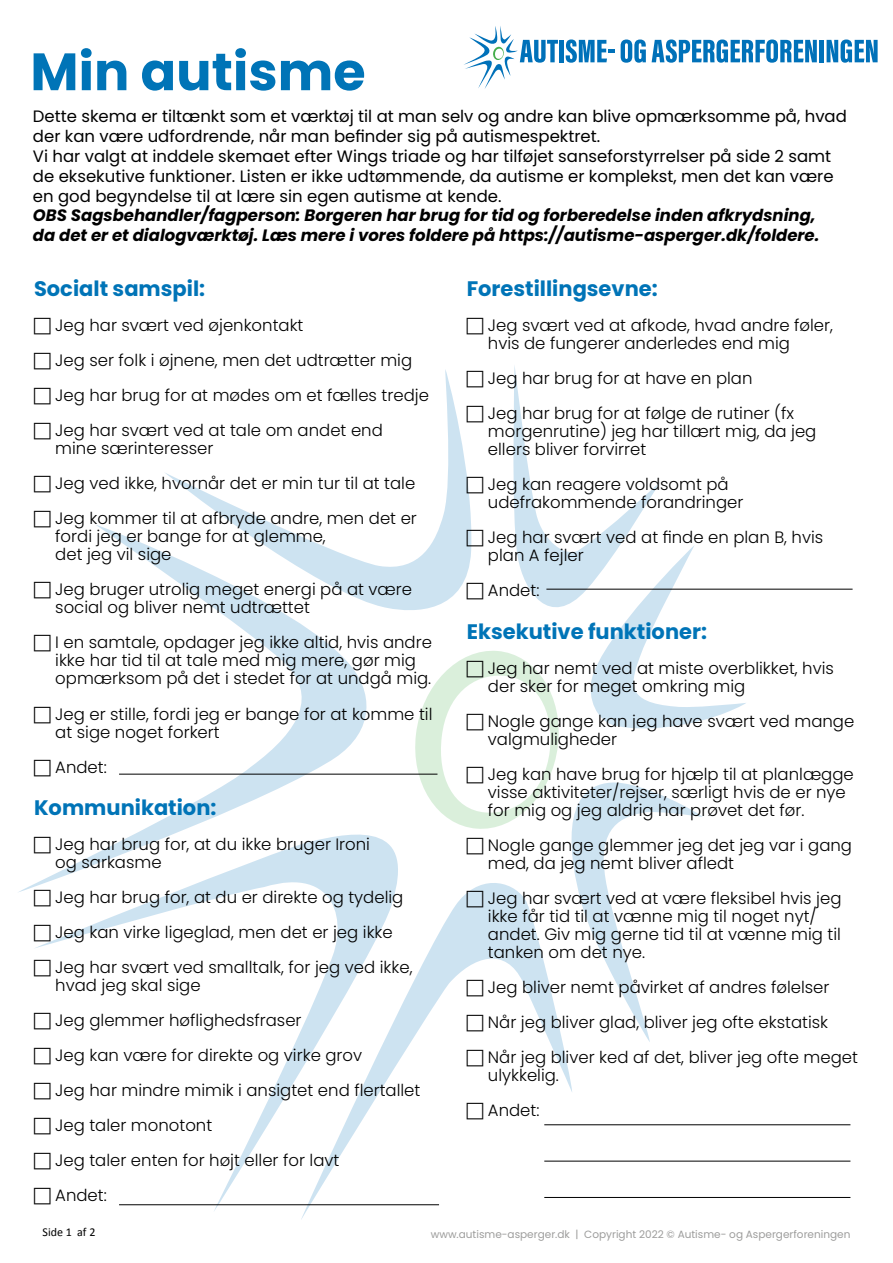
<style>
.page{position:relative;width:893px;height:1263px;background:#fff}
.page>*{position:absolute;margin:0;border:0;box-sizing:border-box;transform-origin:0 0}
.t1{font:700 52.5px "Poppins";color:#0074b7}
.t2{font:700 21px "Poppins";color:#0074b7}
.t3{font:300 16.5px/18px "Poppins";color:#000}
.t4{font:16.5px/19.8px "Poppins";color:#000}
.t5{font:italic 700 16.5px/19.8px "Poppins";color:#000}
.t6{font:12px "Calibri";color:#000}
.t7{font:10.5px "Poppins";color:#9d9d9c}
</style>
<div class="page">
<svg style="left:19px;top:525px;width:357px;height:367px"></svg>
<svg style="left:33px;top:824px;width:365px;height:387px"></svg>
<svg style="left:300px;top:874px;width:274px;height:346px"></svg>
<svg style="left:164px;top:473px;width:246px;height:142px"></svg>
<svg style="left:464px;top:26px;width:94px;height:63px"></svg>
<div style="left:559px;top:40px;width:5px;height:22px;background:#0071b9"></div>
<svg style="left:566px;top:39px;width:49px;height:24px"></svg>
<svg style="left:621px;top:40px;width:25px;height:23px"></svg>
<svg style="left:652px;top:39px;width:165px;height:24px"></svg>
<div style="left:819px;top:40px;width:5px;height:22px;background:#0071b9"></div>
<svg style="left:827px;top:40px;width:51px;height:23px"></svg>
<hr style="left:544px;top:1124px;width:306px;height:1px;background:#000">
<hr style="left:119px;top:774px;width:318px;height:1px;background:#000">
<hr style="left:546px;top:589px;width:307px;height:1px;background:#000">
<hr style="left:119px;top:1204px;width:320px;height:1px;background:#000">
<hr style="left:544px;top:1161px;width:306px;height:1px;background:#000">
<hr style="left:544px;top:1197px;width:306px;height:1px;background:#000">
<svg style="left:34px;top:525px;width:17px;height:3px"></svg>
<svg style="left:34px;top:582px;width:17px;height:17px"></svg>
<svg style="left:34px;top:635px;width:17px;height:17px"></svg>
<svg style="left:34px;top:706px;width:17px;height:17px"></svg>
<svg style="left:34px;top:759px;width:17px;height:17px"></svg>
<svg style="left:34px;top:836px;width:17px;height:17px"></svg>
<svg style="left:34px;top:889px;width:17px;height:17px"></svg>
<svg style="left:34px;top:924px;width:17px;height:17px"></svg>
<svg style="left:34px;top:959px;width:17px;height:17px"></svg>
<svg style="left:34px;top:1012px;width:17px;height:17px"></svg>
<svg style="left:34px;top:1047px;width:17px;height:17px"></svg>
<svg style="left:34px;top:1082px;width:17px;height:17px"></svg>
<svg style="left:34px;top:1117px;width:17px;height:17px"></svg>
<svg style="left:34px;top:1152px;width:17px;height:17px"></svg>
<svg style="left:34px;top:1187px;width:17px;height:17px"></svg>
<svg style="left:410px;top:366px;width:336px;height:676px"></svg>
<svg style="left:467px;top:1049px;width:16px;height:17px"></svg>
<svg style="left:467px;top:1102px;width:16px;height:17px"></svg>
<h1 class="t1" style="left:30px;top:41px;width:337px">Min autisme</h1>
<p class="t4" style="left:33px;top:107px;width:815px">Dette skema er tiltænkt som et værktøj til at man selv og andre kan blive opmærksomme på, hvad der kan være udfordrende, når man befinder sig på autismespektret.<br>Vi har valgt at inddele skemaet efter Wings triade og har tilføjet sanseforstyrrelser på side 2 samt de eksekutive funktioner. Listen er ikke udtømmende, da autisme er komplekst, men det kan være en god begyndelse til at lære sin egen autisme at kende.</p>
<p class="t5" style="left:33px;top:206px;width:788px">OBS Sagsbehandler/fagperson: Borgeren har brug for tid og forberedelse inden afkrydsning, da det er et dialogværktøj. Læs mere i vores foldere på https://autisme-asperger.dk/foldere.</p>
<p class="t2" style="left:34px;top:277px;width:173px">Socialt samspil:</p>
<p class="t3" style="left:55px;top:308px;width:375px;line-height:35px">Jeg har svært ved øjenkontakt<br>Jeg ser folk i øjnene, men det udtrætter mig Jeg har brug for at mødes om et fælles tredje Jeg har svært ved at tale om andet end</p>
<p class="t3" style="left:55px;top:431px;width:363px;line-height:35px">mine særinteresser<br>Jeg ved ikke, hvornår det er min tur til at tale<br>Jeg kommer til at afbryde andre, men det er</p>
<p class="t3" style="left:55px;top:528px;width:272px">fordi jeg er bange for at glemme, det jeg vil sige</p>
<p class="t3" style="left:55px;top:581px;width:358px">Jeg bruger utrolig meget energi på at være social og bliver nemt udtrættet</p>
<p class="t3" style="left:55px;top:634px;width:378px">I en samtale, opdager jeg ikke altid, hvis andre ikke har tid til at tale med mig mere, gør mig opmærksom på det i stedet for at undgå mig.</p>
<p class="t3" style="left:55px;top:705px;width:379px">Jeg er stille, fordi jeg er bange for at komme til at sige noget forkert</p>
<p class="t3" style="left:55px;top:758px;width:53px">Andet:</p>
<p class="t2" style="left:34px;top:795px;width:184px">Kommunikation:</p>
<p class="t3" style="left:55px;top:835px;width:316px">Jeg har brug for, at du ikke bruger Ironi og sarkasme</p>
<p class="t3" style="left:55px;top:879px;width:359px;line-height:35px">Jeg har brug for, at du er direkte og tydelig<br>Jeg kan virke ligeglad, men det er jeg ikke<br>Jeg har svært ved smalltalk, for jeg ved ikke,</p>
<p class="t3" style="left:55px;top:967px;width:367px;line-height:35px">hvad jeg skal sige<br>Jeg glemmer høflighedsfraser<br>Jeg kan være for direkte og virke grov<br>Jeg har mindre mimik i ansigtet end flertallet<br>Jeg taler monotont<br>Jeg taler enten for højt eller for lavt<br>Andet:</p>
<p class="t2" style="left:467px;top:277px;width:193px">Forestillingsevne:</p>
<p class="t3" style="left:488px;top:317px;width:347px">Jeg svært ved at afkode, hvad andre føler, hvis de fungerer anderledes end mig</p>
<p class="t3" style="left:488px;top:361px;width:308px;line-height:35px">Jeg har brug for at have en plan<br>Jeg har brug for at følge de rutiner (fx</p>
<p class="t3" style="left:488px;top:423px;width:330px">morgenrutine) jeg har tillært mig, da jeg ellers bliver forvirret</p>
<p class="t3" style="left:488px;top:476px;width:257px">Jeg kan reagere voldsomt på udefrakommende forandringer</p>
<p class="t3" style="left:488px;top:529px;width:337px">Jeg har svært ved at finde en plan B, hvis plan A fejler</p>
<p class="t3" style="left:488px;top:582px;width:53px">Andet:</p>
<p class="t2" style="left:467px;top:619px;width:242px">Eksekutive funktioner:</p>
<p class="t3" style="left:488px;top:659px;width:347px">Jeg har nemt ved at miste overblikket, hvis der sker for meget omkring mig</p>
<p class="t3" style="left:488px;top:712px;width:368px">Nogle gange kan jeg have svært ved mange valgmuligheder</p>
<p class="t3" style="left:488px;top:765px;width:367px">Jeg kan have brug for hjælp til at planlægge visse aktiviteter/rejser, særligt hvis de er nye for mig og jeg aldrig har prøvet det før.</p>
<p class="t3" style="left:488px;top:836px;width:366px">Nogle gange glemmer jeg det jeg var i gang med, da jeg nemt bliver afledt</p>
<p class="t3" style="left:488px;top:889px;width:355px">Jeg har svært ved at være fleksibel hvis jeg ikke får tid til at vænne mig til noget nyt/ andet. Giv mig gerne tid til at vænne mig til tanken om det nye.</p>
<p class="t3" style="left:488px;top:969px;width:371px;line-height:35px">Jeg bliver nemt påvirket af andres følelser<br>Når jeg bliver glad, bliver jeg ofte ekstatisk<br>Når jeg bliver ked af det, bliver jeg ofte meget</p>
<p class="t3" style="left:488px;top:1058px;width:73px;line-height:35px">ulykkelig.<br>Andet:</p>
<p class="t6" style="left:43px;top:1224px;width:54px">Side 1 af 2</p>
<p class="t7" style="left:431px;top:1228px;width:421px">www.autisme-asperger.dk | Copyright 2022 © Autisme- og Aspergerforeningen</p>
</div>
